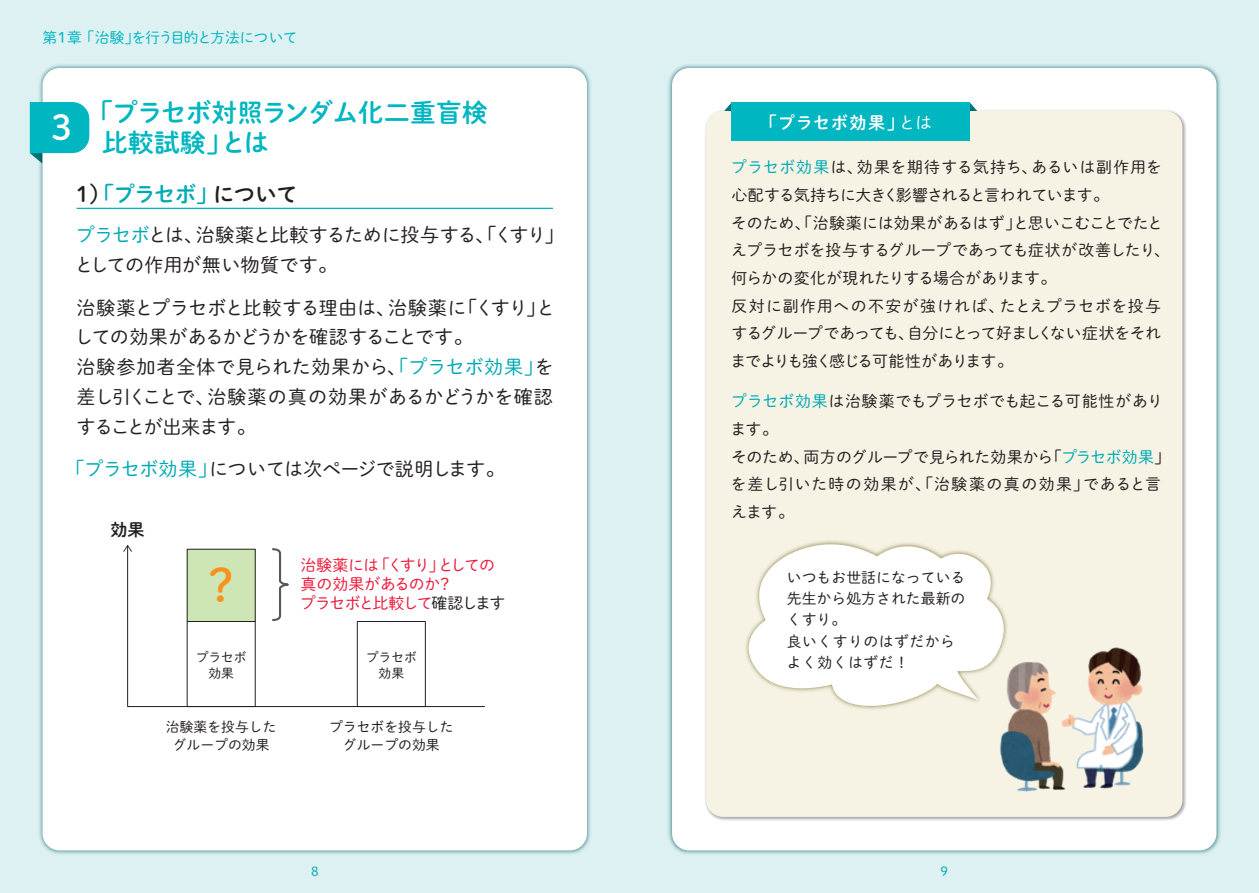
<style>
.page{position:relative;width:1259px;height:893px;background:#ddf1f3}
.page>*{position:absolute;margin:0;border:0;box-sizing:border-box;transform-origin:0 0}
.t1{font:44.7px "P Shuei M Go Std N B";color:#f7931d}
.t2{font:34.05px "P Shuei M Go Std N B";color:#fff}
.t3{font:25.5px/29.7px "P Shuei M Go Std N B";letter-spacing:-.005em;color:#00b6c0}
.t4{font:21.3px "P Shuei M Go Std N B";letter-spacing:-.025em;color:#231f20}
.t5{font:19.2px/29.7px "P Shuei M Go Std N L";letter-spacing:-.02em;color:#231f20}
.t6{font:16.95px "P Shuei M Go Std N B";letter-spacing:.06em;color:#fff}
.t7{font:16.95px "P Shuei M Go Std N B";color:#231f20}
.t8{font:15.9px/27.6px "P Shuei M Go Std N L";letter-spacing:-.005em;color:#231f20}
.t9{font:15.9px/19.2px "P Shuei M Go Std N L";letter-spacing:-.03em;color:#ed1a3a}
.t10{font:15.9px "P Shuei M Go Std N L";letter-spacing:-.09em;color:#ed1a3a}
.t11{font:14.85px/21.3px "P Shuei M Go Std N L";color:#231f20}
.t12{font:14.85px "P Shuei M Go Std N L";letter-spacing:-.045em;color:#00b6c0}
.t13{font:13.8px/18.1px "P Shuei M Go Std N L";color:#231f20;text-align:center}
.t14{font:12.75px/15.9px "P Shuei M Go Std N L";color:#231f20;text-align:center}
.t15{font:12.75px "P Shuei M Go Std N L";color:#00aab5}
.s1{color:#00aab5}
.s2{color:#231f20}
.s3{font-family:"P Shuei M Go Std N L"}
</style>
<div class="page">
<img style="left:668px;top:64px;width:553px;height:790px">
<div style="left:672px;top:68px;width:544px;height:782px;background:#fff;border-radius:17px"></div>
<img style="left:39px;top:64px;width:552px;height:790px">
<div style="left:43px;top:68px;width:544px;height:782px;background:#fff;border-radius:17px"></div>
<svg style="left:726px;top:103px;width:5px;height:6px"></svg>
<svg style="left:969px;top:103px;width:7px;height:6px"></svg>
<div style="left:706px;top:111px;width:476px;height:706px;background:#f6f3e5;border-radius:17px"></div>
<div style="left:731px;top:103px;width:238px;height:38px;background:#00b6c0"></div>
<hr style="left:77px;top:208px;width:476px;height:1px;background:#00b6c0">
<svg style="left:30px;top:102px;width:59px;height:62px"></svg>
<img style="left:1000px;top:647px;width:144px;height:145px">
<svg style="left:745px;top:540px;width:271px;height:170px;fill:#fff"></svg>
<svg style="left:127px;top:548px;width:358px;height:159px"></svg>
<svg style="left:123px;top:545px;width:9px;height:7px"></svg>
<p class="t12" style="left:43px;top:26px;width:257px">第1章「治験」を行う目的と方法について</p>
<h2 class="t2" style="left:52px;top:102px;width:22px">3</h2>
<h3 class="t3" style="left:102px;top:97px;width:387px;text-indent:-14px">「プラセボ対照ランダム化二重盲検比較試験」とは</h3>
<h3 class="t4" style="left:77px;top:178px;width:223px">1）<span class="s1">「プラセボ」</span>について</h3>
<p class="t5" style="left:74px;top:219px;width:491px"><span class="s1">プラセボ</span>とは、治験薬と比較するために投与する、「くすり」としての作用が無い物質です。</p>
<p class="t5" style="left:75px;top:292px;width:482px">治験薬とプラセボと比較する理由は、治験薬に「くすり」としての効果があるかどうかを確認することです。<br>治験参加者全体で見られた効果から、<span class="s1">「プラセボ効果」</span>を差し引くことで、治験薬の真の効果があるかどうかを確認することが出来ます。</p>
<p class="t5" style="left:66px;top:453px;width:440px"><span class="s1">「プラセボ効果」</span>については次ページで説明します。</p>
<p class="t7" style="left:111px;top:517px;width:36px">効果</p>
<h1 class="t1" style="left:209px;top:552px;width:26px">?</h1>
<p class="t14" style="left:196px;top:649px;width:53px">プラセボ効果</p>
<p class="t13" style="left:166px;top:717px;width:112px">治験薬を投与したグループの効果</p>
<p class="t9" style="left:300px;top:555px;width:196px">治験薬には「くすり」としての真の効果があるのか？</p>
<p class="t10" style="left:300px;top:591px;width:207px">プラセボと比較して<span class="s2">確認します</span></p>
<p class="t14" style="left:366px;top:649px;width:53px">プラセボ効果</p>
<p class="t13" style="left:329px;top:717px;width:126px">プラセボを投与したグループの効果</p>
<p class="t6" style="left:760px;top:110px;width:173px">「プラセボ効果」<span class="s3">とは</span></p>
<p class="t8" style="left:730px;top:153px;width:441px"><span class="s1">プラセボ効果</span>は、効果を期待する気持ち、あるいは副作用を心配する気持ちに大きく影響されると言われています。<br>そのため、「治験薬には効果があるはず」と思いこむことでたとえプラセボを投与するグループであっても症状が改善したり、何らかの変化が現れたりする場合があります。<br>反対に副作用への不安が強ければ、たとえプラセボを投与するグループであっても、自分にとって好ましくない症状をそれまでよりも強く感じる可能性があります。</p>
<p class="t8" style="left:730px;top:387px;width:441px"><span class="s1">プラセボ効果</span>は治験薬でもプラセボでも起こる可能性があります。<br>そのため、両方のグループで見られた効果から「<span class="s1">プラセボ効果</span>」を差し引いた時の効果が、「治験薬の真の効果」であると言えます。</p>
<p class="t11" style="left:787px;top:566px;width:180px">いつもお世話になっている先生から処方された最新のくすり。<br>良いくすりのはずだからよく効くはずだ！</p>
<p class="t15" style="left:311px;top:862px;width:9px">8</p>
<p class="t15" style="left:940px;top:862px;width:9px">9</p>
</div>
